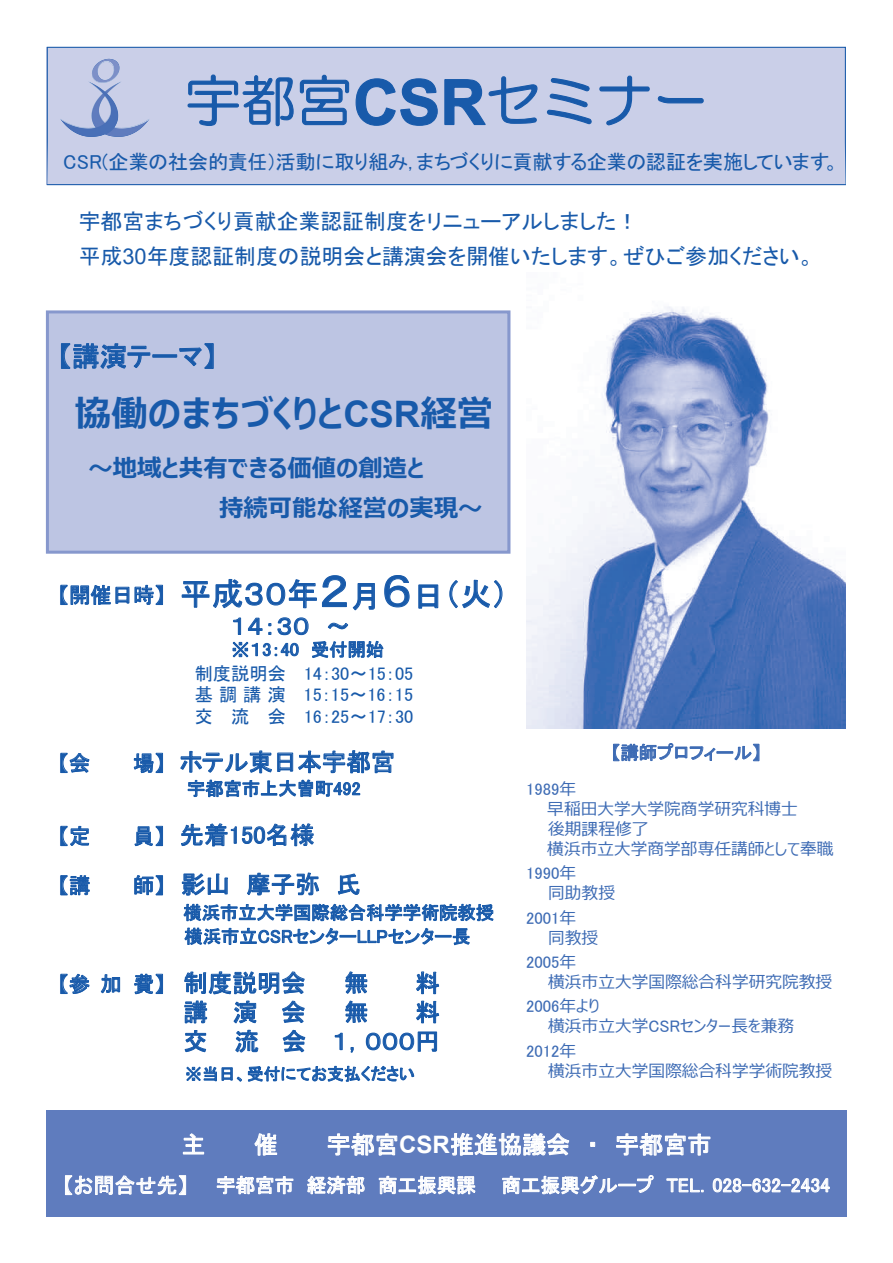
<style>
.page{position:relative;width:893px;height:1263px;background:#fff}
.page>*{position:absolute;margin:0;border:0;box-sizing:border-box;transform-origin:0 0}
.t1{font:55.65px "HG Maru Gothic MPRO";color:#185aaa}
.t2{font:700 36.45px "Meiryo UI";color:#185aaa}
.t3{font:31.65px "MS P Gothic";letter-spacing:.005em;color:#185aaa}
.t4{font:27.45px "MS P Gothic";letter-spacing:.005em;color:#185aaa}
.t5{font:24.45px/49.3px "MS P Gothic";letter-spacing:.005em;color:#185aaa}
.t6{font:700 24.45px "Meiryo UI";color:#185aaa}
.t7{font:24px "MS P Gothic";letter-spacing:.005em;color:#fff}
.t8{font:21.9px "MS P Gothic";color:#185aaa}
.t9{font:21.3px "MS P Gothic";color:#185aaa}
.t10{font:21px "MS P Gothic";letter-spacing:.005em;color:#fff}
.t11{font:20.25px "MS P Gothic";letter-spacing:-.02em;color:#185aaa}
.t12{font:19.5px "MS P Gothic";color:#fff}
.t13{font:18.3px/21.9px "MS P Gothic";color:#185aaa;text-align:justify}
.t14{font:18.3px "MS P Gothic";letter-spacing:.005em;color:#3d6bb4}
.t15{font:16.65px/20.1px "Meiryo UI";color:#3d6bb4}
.t16{font:16.65px "MS P Gothic";color:#3d6bb4}
.t17{font:16.65px "MS P Gothic";letter-spacing:.005em;color:#185aaa}
.s1{font-family:"Arial";font-weight:700;font-size:62.7px}
.s2{font-family:"Arial"}
.s3{font-size:21.3px}
.s4{font-size:45.75px}
.s5{font-size:30.9px}
.s6{font-family:"Meiryo UI"}
.s7{font-family:"MS P Gothic"}
.s8{font-family:"Arial";font-weight:700}
</style>
<div class="page">
<div style="left:47px;top:1110px;width:800px;height:106px;background:#5f7cbe"></div>
<div style="left:47px;top:47px;width:799px;height:138px;background:#cacfe8"></div>
<svg style="left:187px;top:74px;width:251px;height:53px"></svg>
<svg style="left:444px;top:76px;width:93px;height:50px"></svg>
<svg style="left:546px;top:77px;width:46px;height:48px"></svg>
<svg style="left:599px;top:75px;width:51px;height:51px"></svg>
<svg style="left:657px;top:95px;width:47px;height:9px"></svg>
<svg style="left:60px;top:59px;width:89px;height:78px"></svg>
<img style="left:92px;top:59px;width:16px;height:23px">
<svg style="left:60px;top:585px;width:69px;height:20px"></svg>
<svg style="left:135px;top:585px;width:28px;height:20px"></svg>
<svg style="left:182px;top:575px;width:165px;height:33px"></svg>
<svg style="left:353px;top:583px;width:22px;height:27px"></svg>
<svg style="left:384px;top:575px;width:26px;height:33px"></svg>
<svg style="left:418px;top:584px;width:20px;height:25px"></svg>
<svg style="left:449px;top:580px;width:53px;height:28px"></svg>
<svg style="left:233px;top:617px;width:8px;height:18px"></svg>
<svg style="left:248px;top:618px;width:14px;height:17px"></svg>
<svg style="left:277px;top:617px;width:31px;height:18px"></svg>
<svg style="left:328px;top:623px;width:20px;height:6px"></svg>
<svg style="left:233px;top:642px;width:66px;height:15px"></svg>
<svg style="left:312px;top:641px;width:72px;height:17px"></svg>
<svg style="left:60px;top:753px;width:30px;height:20px"></svg>
<svg style="left:134px;top:753px;width:29px;height:21px"></svg>
<svg style="left:180px;top:750px;width:213px;height:23px"></svg>
<svg style="left:60px;top:826px;width:29px;height:20px"></svg>
<svg style="left:134px;top:826px;width:29px;height:20px"></svg>
<svg style="left:60px;top:875px;width:30px;height:20px"></svg>
<svg style="left:134px;top:875px;width:29px;height:20px"></svg>
<svg style="left:184px;top:904px;width:309px;height:41px"></svg>
<svg style="left:188px;top:779px;width:172px;height:18px"></svg>
<svg style="left:181px;top:823px;width:133px;height:24px"></svg>
<svg style="left:182px;top:873px;width:46px;height:22px"></svg>
<svg style="left:247px;top:872px;width:72px;height:23px"></svg>
<svg style="left:338px;top:873px;width:22px;height:22px"></svg>
<svg style="left:416px;top:971px;width:23px;height:23px"></svg>
<svg style="left:60px;top:974px;width:30px;height:20px"></svg>
<svg style="left:101px;top:974px;width:19px;height:19px"></svg>
<svg style="left:134px;top:974px;width:29px;height:20px"></svg>
<svg style="left:416px;top:1001px;width:23px;height:22px"></svg>
<svg style="left:184px;top:971px;width:121px;height:23px"></svg>
<svg style="left:345px;top:971px;width:22px;height:23px"></svg>
<svg style="left:184px;top:1000px;width:23px;height:23px"></svg>
<svg style="left:234px;top:1001px;width:23px;height:22px"></svg>
<svg style="left:282px;top:1001px;width:23px;height:22px"></svg>
<svg style="left:345px;top:1000px;width:22px;height:23px"></svg>
<svg style="left:186px;top:1066px;width:56px;height:16px"></svg>
<svg style="left:248px;top:1066px;width:166px;height:15px"></svg>
<svg style="left:185px;top:1030px;width:21px;height:22px"></svg>
<svg style="left:235px;top:1030px;width:23px;height:23px"></svg>
<svg style="left:283px;top:1030px;width:22px;height:22px"></svg>
<svg style="left:335px;top:1033px;width:8px;height:17px"></svg>
<svg style="left:351px;top:1047px;width:3px;height:5px"></svg>
<svg style="left:366px;top:1031px;width:71px;height:20px"></svg>
<div style="left:46px;top:310px;width:464px;height:244px;background:#bdc5e3"></div>
<svg style="left:61px;top:343px;width:89px;height:26px"></svg>
<div style="left:153px;top:354px;width:24px;height:3px;border:1px solid #185aaa"></div>
<svg style="left:179px;top:343px;width:35px;height:26px"></svg>
<svg style="left:183px;top:1133px;width:21px;height:21px"></svg>
<svg style="left:254px;top:1133px;width:23px;height:22px"></svg>
<svg style="left:328px;top:1133px;width:69px;height:22px"></svg>
<svg style="left:451px;top:1133px;width:118px;height:23px"></svg>
<svg style="left:590px;top:1142px;width:5px;height:4px"></svg>
<svg style="left:616px;top:1133px;width:94px;height:22px"></svg>
<img style="left:526px;top:306px;width:319px;height:423px">
<svg style="left:613px;top:743px;width:146px;height:18px"></svg>
<svg style="left:65px;top:1175px;width:121px;height:21px"></svg>
<svg style="left:217px;top:1176px;width:76px;height:18px"></svg>
<svg style="left:307px;top:1175px;width:58px;height:19px"></svg>
<svg style="left:379px;top:1176px;width:96px;height:18px"></svg>
<svg style="left:502px;top:1175px;width:152px;height:19px"></svg>
<svg style="left:666px;top:1178px;width:37px;height:14px"></svg>
<svg style="left:713px;top:1178px;width:117px;height:14px"></svg>
<h1 class="t1" style="left:185px;top:73px;width:524px">宇都宮<span class="s1">CSR</span>セミナー</h1>
<p class="t11" style="left:63px;top:151px;width:777px">CSR(企業の社会的責任）活動に取り組み，まちづくりに貢献する企業の認証を実施しています。</p>
<p class="t8" style="left:79px;top:210px;width:561px">宇都宮まちづくり貢献企業認証制度をリニューアルしました！</p>
<p class="t8" style="left:79px;top:245px;width:737px">平成<span class="s2">30</span>年度認証制度の説明会と講演会を開催いたします。ぜひご参加ください。</p>
<h3 class="t4" style="left:58px;top:342px;width:160px">【講演テーマ】</h3>
<h2 class="t2" style="left:75px;top:388px;width:420px">協働のまちづくりと<span class="s2">CSR</span>経営</h2>
<h3 class="t6" style="left:89px;top:450px;width:337px">～地域と共有できる価値の創造と</h3>
<h3 class="t6" style="left:219px;top:491px;width:265px">持続可能な経営の実現～</h3>
<h3 class="t3" style="left:58px;top:578px;width:451px"><span class="s3">【開催日時】</span> 平成３０年<span class="s4">２</span><span class="s5">月</span><span class="s4">６</span><span class="s5">日</span>（火）</h3>
<h3 class="t5" style="left:230px;top:601px;width:122px">１４：３０ ～</h3>
<p class="t13" style="left:231px;top:638px;width:154px">※１3：40 受付開始</p>
<p class="t13" style="left:195px;top:662px;width:220px">制度説明会 14：30～15：05基調講演 15：15～16：15交 流 会 16：25～17：30</p>
<p class="t9" style="left:58px;top:752px;width:34px">【会</p>
<h3 class="t5" style="left:133px;top:737px;width:264px"><span class="s3">場】</span> ホテル東日本宇都宮</h3>
<p class="t9" style="left:58px;top:825px;width:34px">【定</p>
<p class="t9" style="left:133px;top:825px;width:34px">員】</p>
<p class="t9" style="left:58px;top:875px;width:34px">【講</p>
<p class="t9" style="left:133px;top:875px;width:34px">師】</p>
<p class="t13" style="left:187px;top:777px;width:175px">宇都宮市上大曽町492</p>
<h3 class="t5" style="left:180px;top:810px;width:183px">先着150名様<br>影山 摩子弥 氏</h3>
<p class="t13" style="left:183px;top:901px;width:312px;line-height:23.7px">横浜市立大学国際総合科学学術院教授横浜市立CSRセンターLLPセンター長</p>
<h3 class="t5" style="left:183px;top:958px;width:124px">制度説明会</h3>
<h3 class="t5" style="left:344px;top:958px;width:26px">無</h3>
<h3 class="t5" style="left:183px;top:987px;width:124px">講演会</h3>
<h3 class="t5" style="left:344px;top:987px;width:26px">無</h3>
<p class="t9" style="left:58px;top:973px;width:108px">【参加費】</p>
<h3 class="t5" style="left:415px;top:968px;width:26px;line-height:29.2px">料料</h3>
<h3 class="t5" style="left:183px;top:1016px;width:258px">交 流 会 １，０００円</h3>
<p class="t17" style="left:185px;top:1065px;width:231px">※当日、受付にてお支払ください</p>
<p class="t16" style="left:526px;top:780px;width:52px">1989<span class="s6">年</span></p>
<p class="t14" style="left:611px;top:743px;width:151px">【講師プロフィール】</p>
<p class="t15" style="left:547px;top:799px;width:288px">早稲田大学大学院商学研究科博士<br>後期課程修了<br>横浜市立大学商学部専任講師として奉職</p>
<p class="t16" style="left:526px;top:865px;width:52px">1990<span class="s6">年</span></p>
<p class="t15" style="left:548px;top:884px;width:68px">同助教授</p>
<p class="t16" style="left:526px;top:909px;width:52px">2001<span class="s6">年</span></p>
<p class="t15" style="left:548px;top:928px;width:52px">同教授</p>
<p class="t16" style="left:526px;top:954px;width:52px">2005<span class="s6">年</span></p>
<p class="t15" style="left:548px;top:973px;width:286px">横浜市立大学国際総合科学研究院教授</p>
<p class="t16" style="left:526px;top:998px;width:75px">2006<span class="s6">年より</span></p>
<p class="t15" style="left:548px;top:1017px;width:247px">横浜市立大学<span class="s7">CSR</span>センター長を兼務</p>
<p class="t16" style="left:526px;top:1042px;width:52px">2012<span class="s6">年</span></p>
<p class="t15" style="left:548px;top:1062px;width:286px">横浜市立大学国際総合科学学術院教授</p>
<h3 class="t7" style="left:182px;top:1132px;width:26px">主</h3>
<h3 class="t7" style="left:254px;top:1132px;width:26px">催</h3>
<h3 class="t7" style="left:327px;top:1132px;width:386px">宇都宮<span class="s8">CSR</span>推進協議会 ・ 宇都宮市</h3>
<p class="t10" style="left:63px;top:1174px;width:127px">【お問合せ先】</p>
<p class="t12" style="left:216px;top:1175px;width:261px">宇都宮市 経済部 商工振興課</p>
<p class="t12" style="left:501px;top:1175px;width:330px">商工振興グループ TEL．028-632-2434</p>
</div>
